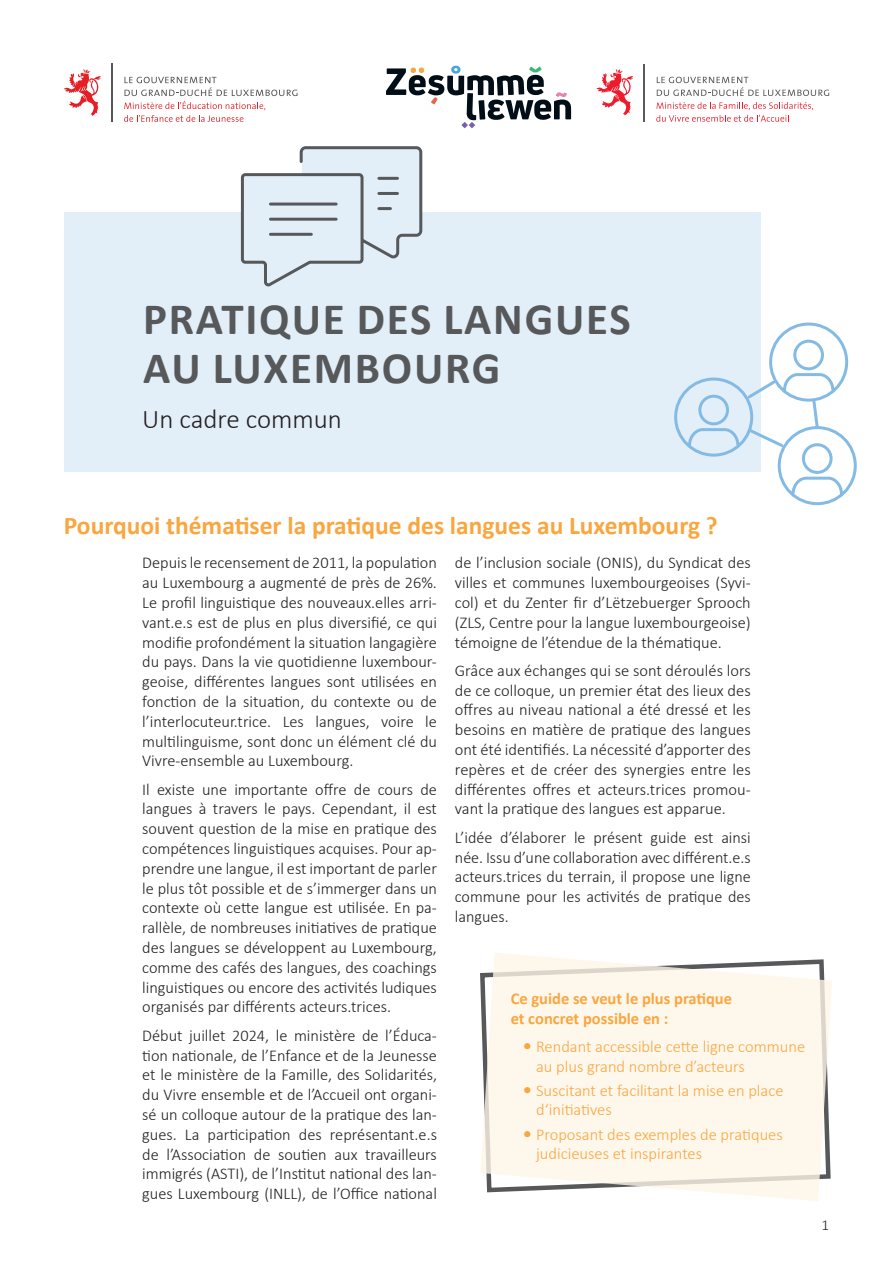
<style>
.page{position:relative;width:893px;height:1263px;background:#fff}
.page>*{position:absolute;margin:0;border:0;box-sizing:border-box;transform-origin:0 0}
.t1{font:700 45px/49.5px "Calibri";letter-spacing:.04em;color:#57585a}
.t2{font:300 27px "Calibri";color:#231f20}
.t3{font:700 25.5px "Calibri";color:#faa63f}
.txt_gpl{font:300 16.5px/19.8px "Calibri";color:#231f20;text-align:justify}
.bullet_gpl{font:300 16.5px/19.8px "Calibri";color:#faa63f}
.txt_gpl-2{font:700 16.5px/19.8px "Calibri";color:#faa63f}
.t4{font:300 15px "Calibri";color:#231f20}
</style>
<div class="page">
<div style="left:64px;top:213px;width:696px;height:259px;background:#e2eef8"></div>
<svg style="left:596px;top:69px;width:37px;height:46px"></svg>
<hr style="left:643px;top:64px;width:1px;height:58px;background:#5a5a5d">
<svg style="left:657px;top:77px;width:172px;height:19px"></svg>
<svg style="left:656px;top:102px;width:157px;height:20px"></svg>
<svg style="left:386px;top:66px;width:185px;height:62px"></svg>
<svg style="left:124px;top:77px;width:173px;height:45px"></svg>
<svg style="left:64px;top:69px;width:37px;height:47px"></svg>
<hr style="left:111px;top:64px;width:1px;height:58px;background:#575755">
<svg style="left:239px;top:146px;width:185px;height:140px"></svg>
<svg style="left:480px;top:953px;width:352px;height:248px;background:#f8f2e9"></svg>
<svg style="left:674px;top:321px;width:183px;height:185px"></svg>
<p class="t1" style="left:143px;top:293px;width:489px">PRATIQUE DES LANGUES<br>AU LUXEMBOURG</p>
<p class="t2" style="left:142px;top:402px;width:201px">Un cadre commun</p>
<p class="t3" style="left:64px;top:507px;width:655px">Pourquoi thématiser la pratique des langues au Luxembourg ?</p>
<p class="txt_gpl" style="left:142px;top:553px;width:296px">Depuis le recensement de 2011, la population au Luxembourg a augmenté de près de 26%.<br>Le profil linguistique des nouveaux.elles arri&shy;vant.e.s est de plus en plus diversifié, ce qui modifie profondément la situation langagière du pays. Dans la vie quotidienne luxembour&shy;geoise, différentes langues sont utilisées en fonction de la situation, du contexte ou de l’interlocuteur.trice. Les langues, voire le multilinguisme, sont donc un élément clé du Vivre-ensemble au Luxembourg.</p>
<p class="txt_gpl" style="left:142px;top:779px;width:296px">Il existe une importante offre de cours de langues à travers le pays. Cependant, il est souvent question de la mise en pratique des compétences linguistiques acquises. Pour ap&shy;prendre une langue, il est important de parler le plus tôt possible et de s’immerger dans un contexte où cette langue est utilisée. En pa&shy;rallèle, de nombreuses initiatives de pratique des langues se développent au Luxembourg, comme des cafés des langues, des coachings linguistiques ou encore des activités ludiques organisés par différents acteurs.trices.</p>
<p class="txt_gpl" style="left:142px;top:1025px;width:296px">Début juillet 2024, le ministère de l’Éduca&shy;tion nationale, de l’Enfance et de la Jeunesse et le ministère de la Famille, des Solidarités, du Vivre ensemble et de l’Accueil ont organi&shy;sé un colloque autour de la pratique des lan&shy;gues. La participation des représentant.e.s de l’Association de soutien aux travailleurs immigrés (ASTI), de l’Institut national des lan&shy;gues Luxembourg (INLL), de l’Office national</p>
<p class="txt_gpl" style="left:455px;top:553px;width:297px">de l’inclusion sociale (ONIS), du Syndicat des villes et communes luxembourgeoises (Syvi&shy;col) et du Zenter fir d’Lëtzebuerger Sprooch (ZLS, Centre pour la langue luxembourgeoise) témoigne de l’étendue de la thématique.</p>
<p class="txt_gpl" style="left:455px;top:660px;width:297px">Grâce aux échanges qui se sont déroulés lors de ce colloque, un premier état des lieux des offres au niveau national a été dressé et les besoins en matière de pratique des langues ont été identifiés. La nécessité d’apporter des repères et de créer des synergies entre les différentes offres et acteurs.trices promou&shy;vant la pratique des langues est apparue.</p>
<p class="txt_gpl" style="left:455px;top:827px;width:297px">L’idée d’élaborer le présent guide est ainsi née. Issu d’une collaboration avec différent.e.s acteurs.trices du terrain, il propose une ligne commune pour les activités de pratique des langues.</p>
<p class="txt_gpl-2" style="left:511px;top:988px;width:223px">Ce guide se veut le plus pratique et concret possible en :</p>
<p class="bullet_gpl" style="left:536px;top:1036px;width:270px;text-indent:-13px">● Rendant accessible cette ligne commune au plus grand nombre d’acteurs</p>
<p class="bullet_gpl" style="left:536px;top:1080px;width:249px;text-indent:-13px">● Suscitant et facilitant la mise en place d‘initiatives</p>
<p class="bullet_gpl" style="left:536px;top:1124px;width:248px;text-indent:-13px">● Proposant des exemples de pratiques judicieuses et inspirantes</p>
<p class="t4" style="left:822px;top:1215px;width:9px">1</p>
</div>
